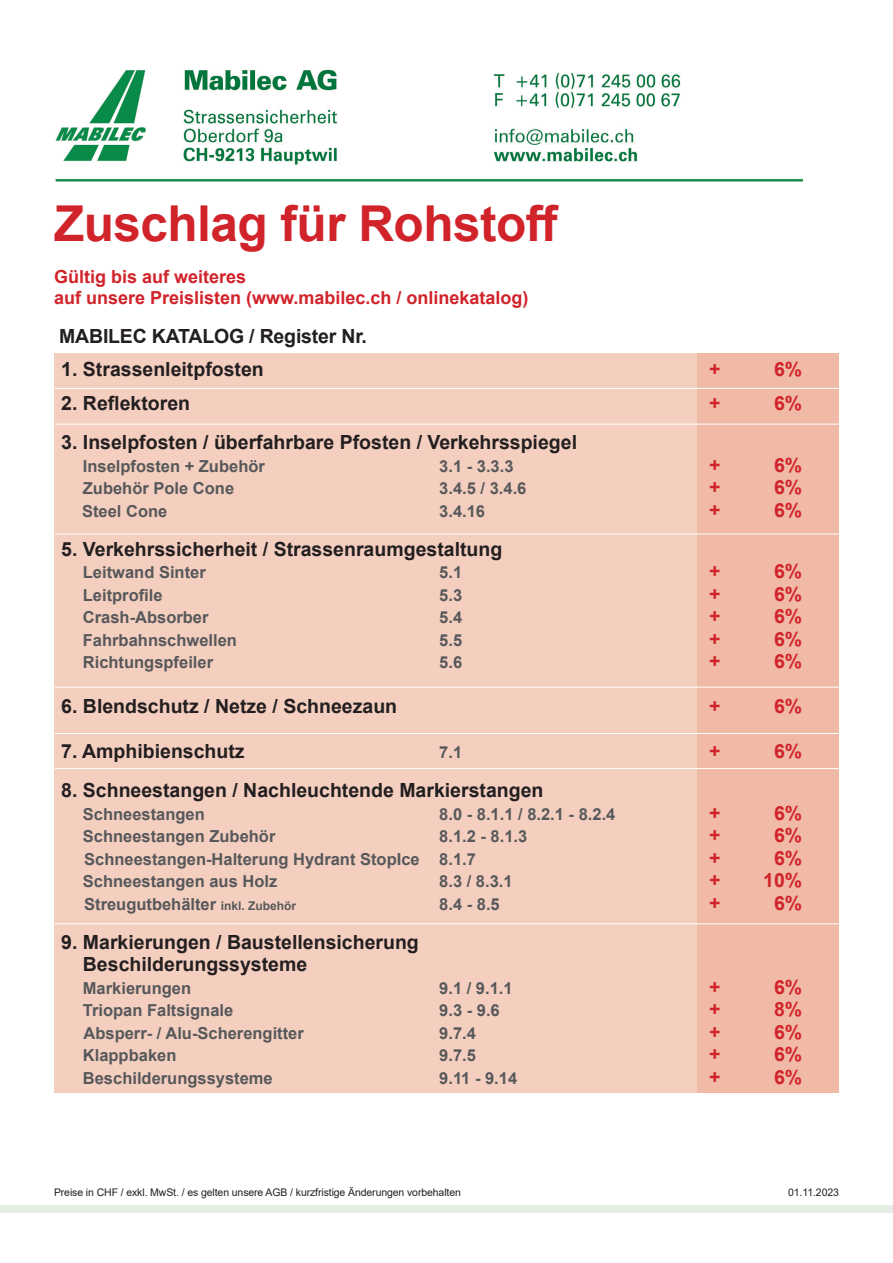
<style>
.page{position:relative;width:893px;height:1263px;background:#fff}
.page>*{position:absolute;margin:0;border:0;box-sizing:border-box;transform-origin:0 0}
.t1{font:700 49.5px "Arial";letter-spacing:-.01em;color:#d1232a}
.t2{font:700 19.5px/22.5px "Arial";color:#231f20}
.t3{font:700 19.5px "Arial";color:#d1232a}
.t4{font:700 18px/21px "Arial";color:#d1232a}
.t5{font:700 16.5px "Arial";color:#57585a}
.t6{font:10.5px "Arial";letter-spacing:-.01em;color:#231f20}
.s1{font-size:12px}
</style>
<div class="page">
<div style="left:54px;top:353px;width:771px;height:740px;background:#f4cfc0"></div>
<div style="left:697px;top:353px;width:142px;height:740px;background:#f0baa6"></div>
<hr style="left:55px;top:388px;width:838px;height:1px;background:#fff">
<hr style="left:55px;top:424px;width:838px;height:1px;background:#fff">
<hr style="left:55px;top:534px;width:838px;height:1px;background:#fff">
<hr style="left:55px;top:687px;width:838px;height:1px;background:#fff">
<hr style="left:55px;top:733px;width:838px;height:1px;background:#fff">
<hr style="left:55px;top:768px;width:838px;height:1px;background:#fff">
<hr style="left:55px;top:923px;width:838px;height:1px;background:#fff">
<img style="left:55px;top:69px;width:748px;height:113px">
<div style="left:0;top:1205px;width:893px;height:7px;background:#e5eee4"></div>
<h1 class="t1" style="left:54px;top:188px;width:507px">Zuschlag für Rohstoff</h1>
<p class="t4" style="left:54px;top:266px;width:476px">Gültig bis auf weiteres<br>auf unsere Preislisten (www.mabilec.ch / onlinekatalog)</p>
<p class="t2" style="left:59px;top:325px;width:309px">MABILEC KATALOG / Register Nr.</p>
<p class="t2" style="left:61px;top:358px;width:204px">1. Strassenleitpfosten</p>
<p class="t3" style="left:709px;top:355px;width:13px">+</p>
<p class="t3" style="left:774px;top:355px;width:30px">6%</p>
<p class="t2" style="left:61px;top:392px;width:130px">2. Reflektoren</p>
<p class="t3" style="left:709px;top:390px;width:13px">+</p>
<p class="t3" style="left:774px;top:390px;width:30px">6%</p>
<p class="t2" style="left:61px;top:431px;width:517px">3. Inselpfosten / überfahrbare Pfosten / Verkehrsspiegel</p>
<p class="t5" style="left:83px;top:454px;width:183px">Inselpfosten + Zubehör</p>
<p class="t5" style="left:439px;top:454px;width:76px">3.1 - 3.3.3</p>
<p class="t3" style="left:709px;top:451px;width:13px">+</p>
<p class="t3" style="left:774px;top:451px;width:30px">6%</p>
<p class="t5" style="left:83px;top:477px;width:153px">Zubehör Pole Cone</p>
<p class="t5" style="left:439px;top:477px;width:89px">3.4.5 / 3.4.6</p>
<p class="t3" style="left:709px;top:474px;width:13px">+</p>
<p class="t3" style="left:774px;top:474px;width:30px">6%</p>
<p class="t5" style="left:82px;top:499px;width:87px">Steel Cone</p>
<p class="t5" style="left:439px;top:499px;width:47px">3.4.16</p>
<p class="t3" style="left:709px;top:496px;width:13px">+</p>
<p class="t3" style="left:774px;top:496px;width:30px">6%</p>
<p class="t2" style="left:61px;top:538px;width:443px">5. Verkehrssicherheit / Strassenraumgestaltung</p>
<p class="t5" style="left:83px;top:561px;width:124px">Leitwand Sinter</p>
<p class="t5" style="left:439px;top:561px;width:24px">5.1</p>
<p class="t3" style="left:709px;top:558px;width:13px">+</p>
<p class="t3" style="left:774px;top:558px;width:30px">6%</p>
<p class="t5" style="left:83px;top:583px;width:81px">Leitprofile</p>
<p class="t5" style="left:439px;top:583px;width:24px">5.3</p>
<p class="t3" style="left:709px;top:580px;width:13px">+</p>
<p class="t3" style="left:774px;top:580px;width:30px">6%</p>
<p class="t5" style="left:83px;top:606px;width:127px">Crash-Absorber</p>
<p class="t5" style="left:439px;top:606px;width:24px">5.4</p>
<p class="t3" style="left:709px;top:603px;width:13px">+</p>
<p class="t3" style="left:774px;top:603px;width:30px">6%</p>
<p class="t5" style="left:83px;top:628px;width:156px">Fahrbahnschwellen</p>
<p class="t5" style="left:439px;top:628px;width:24px">5.5</p>
<p class="t3" style="left:709px;top:625px;width:13px">+</p>
<p class="t3" style="left:774px;top:625px;width:30px">6%</p>
<p class="t5" style="left:83px;top:651px;width:132px">Richtungspfeiler</p>
<p class="t5" style="left:439px;top:651px;width:24px">5.6</p>
<p class="t3" style="left:709px;top:648px;width:13px">+</p>
<p class="t3" style="left:774px;top:648px;width:30px">6%</p>
<p class="t2" style="left:61px;top:695px;width:337px">6. Blendschutz / Netze / Schneezaun</p>
<p class="t3" style="left:709px;top:693px;width:13px">+</p>
<p class="t3" style="left:774px;top:693px;width:30px">6%</p>
<p class="t2" style="left:61px;top:740px;width:185px">7. Amphibienschutz</p>
<p class="t5" style="left:439px;top:741px;width:24px">7.1</p>
<p class="t3" style="left:709px;top:738px;width:13px">+</p>
<p class="t3" style="left:774px;top:738px;width:30px">6%</p>
<p class="t2" style="left:61px;top:779px;width:484px">8. Schneestangen / Nachleuchtende Markierstangen</p>
<p class="t5" style="left:83px;top:802px;width:123px">Schneestangen</p>
<p class="t5" style="left:439px;top:802px;width:178px">8.0 - 8.1.1 / 8.2.1 - 8.2.4</p>
<p class="t3" style="left:709px;top:799px;width:13px">+</p>
<p class="t3" style="left:774px;top:799px;width:30px">6%</p>
<p class="t5" style="left:83px;top:825px;width:194px">Schneestangen Zubehör</p>
<p class="t5" style="left:439px;top:825px;width:90px">8.1.2 - 8.1.3</p>
<p class="t3" style="left:709px;top:822px;width:13px">+</p>
<p class="t3" style="left:774px;top:822px;width:30px">6%</p>
<p class="t5" style="left:84px;top:847px;width:393px">Schneestangen-Halterung Hydrant StopIce 8.1.7</p>
<p class="t3" style="left:709px;top:844px;width:13px">+</p>
<p class="t3" style="left:774px;top:844px;width:30px">6%</p>
<p class="t5" style="left:83px;top:870px;width:196px">Schneestangen aus Holz</p>
<p class="t5" style="left:439px;top:870px;width:75px">8.3 / 8.3.1</p>
<p class="t3" style="left:709px;top:867px;width:13px">+</p>
<p class="t3" style="left:763px;top:867px;width:41px">10%</p>
<p class="t5" style="left:84px;top:892px;width:213px">Streugutbehälter <span class="s1">inkl. Zubehör</span></p>
<p class="t5" style="left:439px;top:892px;width:62px">8.4 - 8.5</p>
<p class="t3" style="left:709px;top:889px;width:13px">+</p>
<p class="t3" style="left:774px;top:889px;width:30px">6%</p>
<p class="t2" style="left:83px;top:931px;width:337px;text-indent:-22px">9. Markierungen / Baustellensicherung<br>Beschilderungssysteme</p>
<p class="t5" style="left:83px;top:976px;width:110px">Markierungen</p>
<p class="t5" style="left:439px;top:976px;width:75px">9.1 / 9.1.1</p>
<p class="t3" style="left:709px;top:973px;width:13px">+</p>
<p class="t3" style="left:774px;top:973px;width:30px">6%</p>
<p class="t5" style="left:83px;top:999px;width:152px">Triopan Faltsignale</p>
<p class="t5" style="left:439px;top:999px;width:62px">9.3 - 9.6</p>
<p class="t3" style="left:709px;top:996px;width:13px">+</p>
<p class="t3" style="left:774px;top:996px;width:30px">8%</p>
<p class="t5" style="left:84px;top:1021px;width:222px">Absperr- / Alu-Scherengitter</p>
<p class="t5" style="left:439px;top:1021px;width:38px">9.7.4</p>
<p class="t3" style="left:709px;top:1018px;width:13px">+</p>
<p class="t3" style="left:774px;top:1018px;width:30px">6%</p>
<p class="t5" style="left:83px;top:1044px;width:95px">Klappbaken</p>
<p class="t5" style="left:439px;top:1044px;width:38px">9.7.5</p>
<p class="t3" style="left:709px;top:1041px;width:13px">+</p>
<p class="t3" style="left:774px;top:1041px;width:30px">6%</p>
<p class="t5" style="left:83px;top:1066px;width:191px">Beschilderungssysteme</p>
<p class="t5" style="left:439px;top:1066px;width:79px">9.11 - 9.14</p>
<p class="t3" style="left:709px;top:1063px;width:13px">+</p>
<p class="t3" style="left:774px;top:1063px;width:30px">6%</p>
<p class="t6" style="left:54px;top:1185px;width:408px">Preise in CHF / exkl. MwSt. / es gelten unsere AGB / kurzfristige Änderungen vorbehalten</p>
<p class="t6" style="left:788px;top:1185px;width:52px">01.11.2023</p>
</div>
